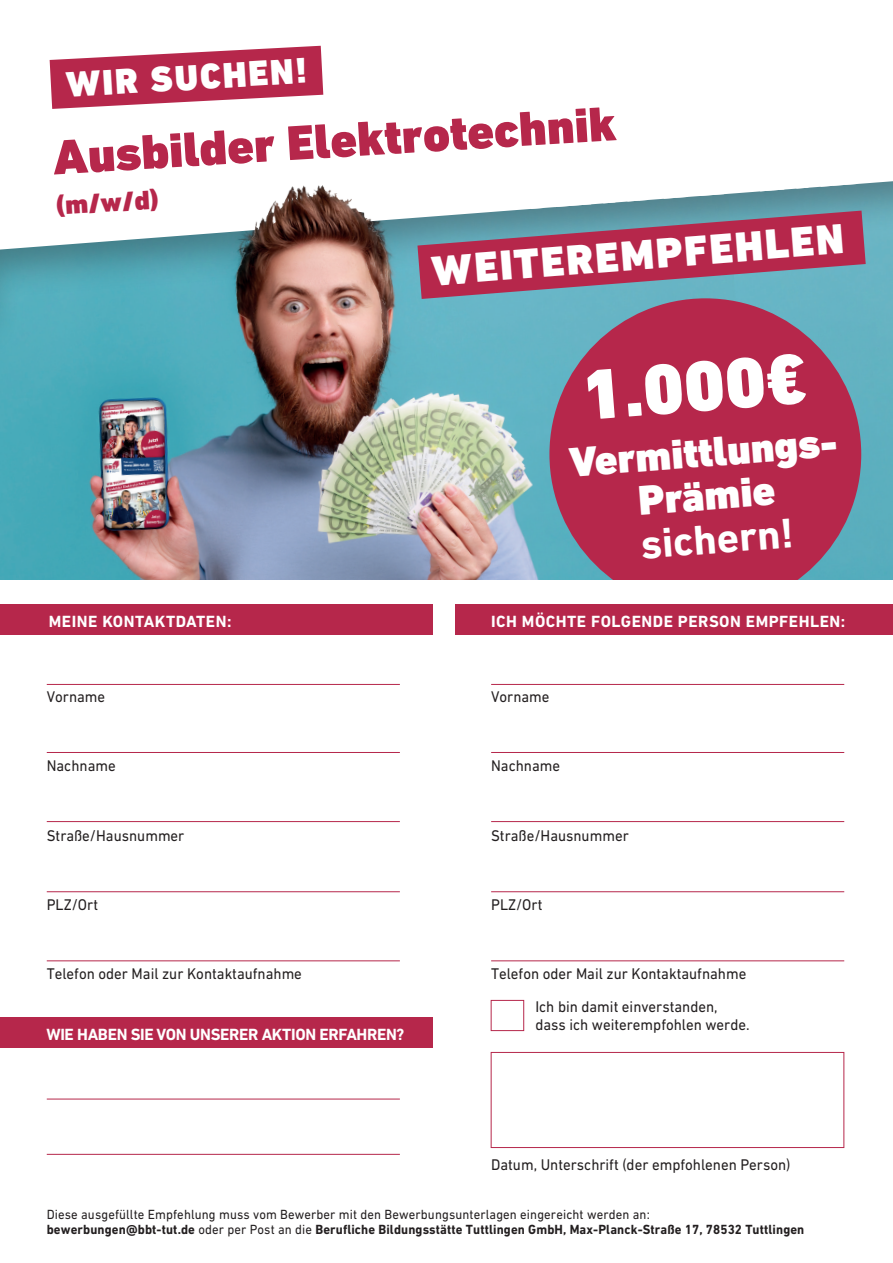
<style>
.page{position:relative;width:893px;height:1263px;background:#fff}
.page>*{position:absolute;margin:0;border:0;box-sizing:border-box;transform-origin:0 0}
.t1{font:900 72px "DIN Next LT Pro";color:#fff}
.t2{font:900 49.5px "DIN Next LT Pro";color:#b6274b}
.t3{font:900 42.75px "DIN Next LT Pro";color:#fff}
.t4{font:900 42.3px/43.3px "DIN Next LT Pro";color:#fff;text-align:center}
.t5{font:700 42.3px "DIN Next LT Pro";color:#fff}
.t6{font:900 36.3px "DIN Next LT Pro";color:#fff}
.t7{font:900 27.15px "DIN Next LT Pro";color:#b6274b}
.t8{font:700 16.5px "DIN Next LT Pro";letter-spacing:.03em;color:#fff}
.t9{font:700 16.5px "DIN Next LT Pro";letter-spacing:-.02em;color:#fff}
.t10{font:15.75px/18px "DIN Next LT Pro";color:#231f20;scale:.95 1}
.t11{font:13.5px/15px "DIN Next LT Pro";letter-spacing:.01em;color:#231f20;scale:.95 1}
.s1{font-weight:700}
</style>
<div class="page">
<div style="left:798px;top:358px;width:95px;height:222px;background:#5bafbe"></div>
<img style="left:0;top:358px;width:612px;height:222px">
<div style="left:0;top:0;width:893px;height:358px;background:#231f20;opacity:.38"></div>
<svg style="left:0;top:0;width:893px;height:250px"></svg>
<div style="left:531px;top:8px;width:12px;height:12px;background:#fff"></div>
<div style="left:531px;top:32px;width:12px;height:133px;background:#fff"></div>
<div style="left:543px;top:68px;width:12px;height:12px;background:#fff"></div>
<div style="left:555px;top:8px;width:12px;height:24px;background:#fff"></div>
<div style="left:555px;top:68px;width:12px;height:12px;background:#fff"></div>
<div style="left:567px;top:8px;width:12px;height:24px;background:#fff"></div>
<div style="left:567px;top:56px;width:12px;height:24px;background:#fff"></div>
<div style="left:579px;top:8px;width:12px;height:24px;background:#fff"></div>
<div style="left:579px;top:68px;width:12px;height:24px;background:#fff"></div>
<div style="left:591px;top:8px;width:12px;height:24px;background:#fff"></div>
<div style="left:591px;top:56px;width:12px;height:12px;background:#fff"></div>
<div style="left:591px;top:80px;width:12px;height:72px;background:#fff"></div>
<div style="left:603px;top:8px;width:12px;height:12px;background:#fff"></div>
<div style="left:603px;top:32px;width:12px;height:12px;background:#fff"></div>
<div style="left:603px;top:56px;width:12px;height:12px;background:#fff"></div>
<div style="left:603px;top:80px;width:12px;height:12px;background:#fff"></div>
<div style="left:615px;top:20px;width:12px;height:24px;background:#fff"></div>
<div style="left:615px;top:80px;width:12px;height:24px;background:#fff"></div>
<div style="left:627px;top:0;width:12px;height:8px;background:#fff"></div>
<div style="left:627px;top:32px;width:12px;height:24px;background:#fff"></div>
<div style="left:627px;top:68px;width:12px;height:12px;background:#fff"></div>
<div style="left:639px;top:20px;width:13px;height:36px;background:#fff"></div>
<div style="left:652px;top:8px;width:12px;height:12px;background:#fff"></div>
<div style="left:652px;top:32px;width:12px;height:12px;background:#fff"></div>
<div style="left:652px;top:56px;width:12px;height:12px;background:#fff"></div>
<div style="left:652px;top:80px;width:12px;height:24px;background:#fff"></div>
<div style="left:664px;top:8px;width:12px;height:24px;background:#fff"></div>
<div style="left:664px;top:56px;width:12px;height:12px;background:#fff"></div>
<div style="left:664px;top:80px;width:12px;height:12px;background:#fff"></div>
<div style="left:676px;top:32px;width:12px;height:12px;background:#fff"></div>
<div style="left:676px;top:68px;width:12px;height:24px;background:#fff"></div>
<div style="left:688px;top:20px;width:12px;height:36px;background:#fff"></div>
<div style="left:700px;top:0;width:12px;height:8px;background:#fff"></div>
<div style="left:700px;top:20px;width:12px;height:24px;background:#fff"></div>
<div style="left:700px;top:56px;width:12px;height:12px;background:#fff"></div>
<div style="left:712px;top:0;width:12px;height:8px;background:#fff"></div>
<div style="left:712px;top:32px;width:12px;height:36px;background:#fff"></div>
<div style="left:712px;top:80px;width:12px;height:12px;background:#fff"></div>
<div style="left:724px;top:0;width:12px;height:8px;background:#fff"></div>
<div style="left:724px;top:32px;width:12px;height:24px;background:#fff"></div>
<div style="left:724px;top:68px;width:12px;height:12px;background:#fff"></div>
<div style="left:736px;top:8px;width:12px;height:12px;background:#fff"></div>
<div style="left:736px;top:56px;width:12px;height:36px;background:#fff"></div>
<div style="left:748px;top:0;width:12px;height:8px;background:#fff"></div>
<div style="left:748px;top:20px;width:12px;height:12px;background:#fff"></div>
<div style="left:748px;top:56px;width:12px;height:24px;background:#fff"></div>
<div style="left:760px;top:20px;width:12px;height:12px;background:#fff"></div>
<div style="left:760px;top:44px;width:12px;height:36px;background:#fff"></div>
<div style="left:772px;top:0;width:12px;height:8px;background:#fff"></div>
<div style="left:772px;top:20px;width:12px;height:12px;background:#fff"></div>
<div style="left:772px;top:44px;width:12px;height:12px;background:#fff"></div>
<div style="left:784px;top:20px;width:12px;height:36px;background:#fff"></div>
<div style="left:784px;top:68px;width:12px;height:36px;background:#fff"></div>
<div style="left:796px;top:8px;width:12px;height:24px;background:#fff"></div>
<div style="left:796px;top:44px;width:12px;height:12px;background:#fff"></div>
<div style="left:796px;top:68px;width:12px;height:12px;background:#fff"></div>
<div style="left:808px;top:8px;width:12px;height:24px;background:#fff"></div>
<div style="left:808px;top:44px;width:12px;height:12px;background:#fff"></div>
<div style="left:808px;top:80px;width:12px;height:85px;background:#fff"></div>
<div style="left:820px;top:8px;width:13px;height:24px;background:#fff"></div>
<div style="left:820px;top:68px;width:13px;height:12px;background:#fff"></div>
<div style="left:833px;top:8px;width:12px;height:12px;background:#fff"></div>
<div style="left:833px;top:44px;width:12px;height:24px;background:#fff"></div>
<div style="left:833px;top:80px;width:12px;height:12px;background:#fff"></div>
<div style="left:845px;top:8px;width:12px;height:12px;background:#fff"></div>
<div style="left:845px;top:56px;width:12px;height:12px;background:#fff"></div>
<div style="left:845px;top:80px;width:12px;height:12px;background:#fff"></div>
<div style="left:857px;top:44px;width:12px;height:12px;background:#fff"></div>
<div style="left:857px;top:92px;width:12px;height:12px;background:#fff"></div>
<div style="left:857px;top:140px;width:12px;height:37px;background:#fff"></div>
<div style="left:869px;top:20px;width:12px;height:12px;background:#fff"></div>
<div style="left:869px;top:68px;width:12px;height:12px;background:#fff"></div>
<div style="left:869px;top:116px;width:12px;height:12px;background:#fff"></div>
<div style="left:869px;top:152px;width:12px;height:25px;background:#fff"></div>
<img style="left:236px;top:185px;width:155px;height:395px">
<img style="left:246px;top:203px;width:135px;height:377px">
<svg style="left:417px;top:92px;width:449px;height:207px"></svg>
<div style="left:549px;top:298px;width:312px;height:312px;background:#b6274b;border-radius:50%"></div>
<div style="left:0;top:580px;width:893px;height:683px;background:#fff"></div>
<svg style="left:50px;top:46px;width:273px;height:63px"></svg>
<div style="left:0;top:604px;width:433px;height:30px;background:#b6274b"></div>
<div style="left:456px;top:604px;width:437px;height:30px;background:#b6274b"></div>
<div style="left:491px;top:1000px;width:33px;height:31px;border:1px solid #b6274b"></div>
<div style="left:491px;top:1052px;width:353px;height:96px;border:1px solid #b6274b"></div>
<hr style="left:491px;top:684px;width:353px;height:1px;background:#b6274b">
<hr style="left:491px;top:752px;width:353px;height:1px;background:#b6274b">
<hr style="left:491px;top:821px;width:353px;height:1px;background:#b6274b">
<hr style="left:491px;top:891px;width:353px;height:1px;background:#b6274b">
<hr style="left:491px;top:960px;width:353px;height:1px;background:#b6274b">
<hr style="left:47px;top:684px;width:353px;height:1px;background:#b6274b">
<hr style="left:47px;top:752px;width:353px;height:1px;background:#b6274b">
<hr style="left:47px;top:821px;width:353px;height:1px;background:#b6274b">
<hr style="left:47px;top:891px;width:353px;height:1px;background:#b6274b">
<hr style="left:47px;top:960px;width:353px;height:1px;background:#b6274b">
<div style="left:0;top:1018px;width:433px;height:30px;background:#b6274b"></div>
<hr style="left:47px;top:1099px;width:353px;height:1px;background:#b6274b">
<hr style="left:47px;top:1154px;width:353px;height:1px;background:#b6274b">
<h3 class="t6" style="left:64px;top:64px;width:243px;rotate:-4deg">WIR SUCHEN!</h3>
<h2 class="t2" style="left:51px;top:131px;width:565px;rotate:-4deg">Ausbilder Elektrotechnik</h2>
<h3 class="t7" style="left:55px;top:189px;width:105px;rotate:-3deg">(m/w/d)</h3>
<h3 class="t3" style="left:430px;top:244px;width:415px;rotate:-4deg">WEITEREMPFEHLEN</h3>
<h1 class="t1" style="left:580px;top:352px;width:226px;rotate:-4deg">1.000€</h1>
<h3 class="t4" style="left:568px;top:440px;width:274px;rotate:-4deg">Vermittlungs-<br>Prämie</h3>
<h3 class="t5" style="left:639px;top:519px;width:155px;rotate:-4deg">sichern!</h3>
<p class="t8" style="left:49px;top:611px;width:184px">MEINE KONTAKTDATEN:</p>
<p class="t8" style="left:491px;top:611px;width:356px">ICH MÖCHTE FOLGENDE PERSON EMPFEHLEN:</p>
<p class="t10" style="left:47px;top:687px;width:63px">Vorname</p>
<p class="t10" style="left:491px;top:687px;width:63px">Vorname</p>
<p class="t10" style="left:47px;top:756px;width:74px">Nachname</p>
<p class="t10" style="left:491px;top:756px;width:74px">Nachname</p>
<p class="t10" style="left:47px;top:826px;width:146px">Straße/Hausnummer</p>
<p class="t10" style="left:491px;top:826px;width:146px">Straße/Hausnummer</p>
<p class="t10" style="left:47px;top:895px;width:55px">PLZ/Ort</p>
<p class="t10" style="left:491px;top:895px;width:55px">PLZ/Ort</p>
<p class="t10" style="left:47px;top:964px;width:270px">Telefon oder Mail zur Kontaktaufnahme</p>
<p class="t10" style="left:491px;top:964px;width:270px">Telefon oder Mail zur Kontaktaufnahme</p>
<p class="t9" style="left:46px;top:1025px;width:359px">WIE HABEN SIE VON UNSERER AKTION ERFAHREN?</p>
<p class="t10" style="left:535px;top:997px;width:227px">Ich bin damit einverstanden, dass ich weiterempfohlen werde.</p>
<p class="t10" style="left:491px;top:1156px;width:317px">Datum, Unterschrift (der empfohlenen Person)</p>
<p class="t11" style="left:47px;top:1206px;width:799px">Diese ausgefüllte Empfehlung muss vom Bewerber mit den Bewerbungsunterlagen eingereicht werden an:<br><span class="s1">bewerbungen@bbt-tut.de</span> oder per Post an die <span class="s1">Berufliche Bildungsstätte Tuttlingen GmbH, Max-Planck-Straße 17, 78532 Tuttlingen</span></p>
</div>
